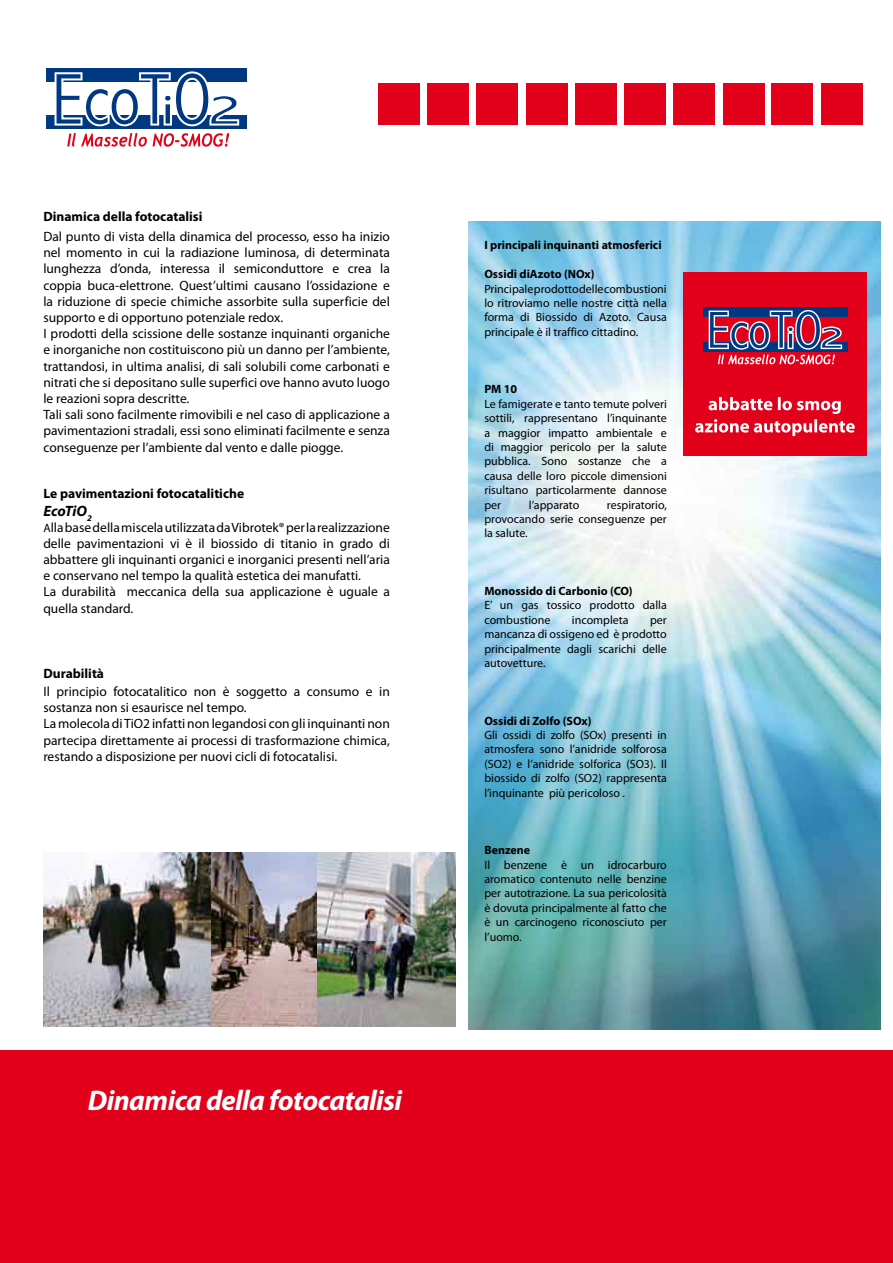
<style>
.page{position:relative;width:893px;height:1263px;background:#fff}
.page>*{position:absolute;margin:0;border:0;box-sizing:border-box;transform-origin:0 0}
.t1{font:italic 700 28.5px "Myriad Pro";letter-spacing:-.02em;color:#fff}
.t2{font:italic 700 15px "Myriad Pro";letter-spacing:-.01em;color:#000}
.t3{font:13.5px/16.2px "Myriad Pro";color:#000}
.t4{font:700 13.5px "Myriad Pro";color:#000}
.t5{font:12px/14.4px "Myriad Pro";color:#000;text-align:justify}
.t6{font:700 12px "Myriad Pro";color:#000}
.s1{font-size:12px}
</style>
<div class="page">
<div style="left:0;top:1050px;width:893px;height:213px;background:#e2001a"></div>
<div style="left:378px;top:84px;width:41px;height:41px;background:#e2001a"></div>
<div style="left:575px;top:84px;width:41px;height:41px;background:#e2001a"></div>
<div style="left:477px;top:84px;width:41px;height:41px;background:#e2001a"></div>
<div style="left:674px;top:84px;width:41px;height:41px;background:#e2001a"></div>
<div style="left:427px;top:84px;width:41px;height:41px;background:#e2001a"></div>
<div style="left:624px;top:84px;width:42px;height:41px;background:#e2001a"></div>
<div style="left:526px;top:84px;width:41px;height:41px;background:#e2001a"></div>
<div style="left:723px;top:84px;width:41px;height:41px;background:#e2001a"></div>
<div style="left:772px;top:84px;width:41px;height:41px;background:#e2001a"></div>
<div style="left:822px;top:84px;width:41px;height:41px;background:#e2001a"></div>
<img style="left:469px;top:221px;width:411px;height:808px">
<div style="left:683px;top:272px;width:184px;height:184px;background:#e2001a"></div>
<svg style="left:695px;top:397px;width:160px;height:39px"></svg>
<img style="left:43px;top:852px;width:169px;height:174px">
<img style="left:212px;top:852px;width:106px;height:174px">
<img style="left:318px;top:852px;width:138px;height:174px">
<div style="left:47px;top:116px;width:200px;height:13px;background:#003882"></div>
<div style="left:47px;top:68px;width:200px;height:13px;background:#003882"></div>
<svg style="left:53px;top:71px;width:188px;height:76px"></svg>
<div style="left:703px;top:342px;width:145px;height:10px;background:#003882"></div>
<div style="left:703px;top:308px;width:145px;height:9px;background:#003882"></div>
<svg style="left:708px;top:310px;width:135px;height:54px"></svg>
<p class="t4" style="left:43px;top:207px;width:161px">Dinamica della fotocatalisi</p>
<p class="t3" style="left:43px;top:228px;width:348px">Dal punto di vista della dinamica del processo, esso ha inizio nel momento in cui la radiazione luminosa, di determinata lunghezza d’onda, interessa il semiconduttore e crea la coppia buca-elettrone. Quest’ultimi causano l’ossidazione e la riduzione di specie chimiche assorbite sulla superficie del supporto e di opportuno potenziale redox.<br>I prodotti della scissione delle sostanze inquinanti organiche e inorganiche non costituiscono più un danno per l’ambiente, trattandosi, in ultima analisi, di sali solubili come carbonati e nitrati che si depositano sulle superfici ove hanno avuto luogo le reazioni sopra descritte.<br>Tali sali sono facilmente rimovibili e nel caso di applicazione a pavimentazioni stradali, essi sono eliminati facilmente e senza conseguenze per l’ambiente dal vento e dalle piogge.</p>
<p class="t4" style="left:43px;top:485px;width:202px">Le pavimentazioni fotocatalitiche</p>
<p class="t2" style="left:43px;top:501px;width:50px">EcoTiO<sub>2</sub></p>
<p class="t3" style="left:43px;top:519px;width:348px"><span class="s1">A</span>lla base della miscela utilizzata da Vibrotek® per la realizzazione delle pavimentazioni vi è il biossido di titanio in grado di abbattere gli inquinanti organici e inorganici presenti nell’aria e conservano nel tempo la qualità estetica dei manufatti.<br>La durabilità meccanica della sua applicazione è uguale a quella standard.</p>
<p class="t4" style="left:43px;top:664px;width:62px">Durabilità</p>
<p class="t3" style="left:43px;top:683px;width:348px">Il principio fotocatalitico non è soggetto a consumo e in sostanza non si esaurisce nel tempo.<br>La molecola di TiO2 infatti non legandosi con gli inquinanti non partecipa direttamente ai processi di trasformazione chimica, restando a disposizione per nuovi cicli di fotocatalisi.</p>
<h1 class="t1" style="left:88px;top:1082px;width:316px">Dinamica della fotocatalisi</h1>
<p class="t6" style="left:484px;top:237px;width:179px">I principali inquinanti atmosferici</p>
<p class="t6" style="left:484px;top:266px;width:112px">Ossidi diAzoto (NOx)</p>
<p class="t5" style="left:484px;top:281px;width:184px">Principale prodotto delle combustioni lo ritroviamo nelle nostre città nella forma di Biossido di Azoto. Causa principale è il traffico cittadino.</p>
<p class="t6" style="left:484px;top:381px;width:34px">PM 10</p>
<p class="t5" style="left:484px;top:396px;width:184px">Le famigerate e tanto temute polveri sottili, rappresentano l’inquinante a maggior impatto ambientale e di maggior pericolo per la salute pubblica. Sono sostanze che a causa delle loro piccole dimensioni risultano particolarmente dannose per</p>
<p class="t5" style="left:529px;top:497px;width:52px">l’apparato</p>
<p class="t5" style="left:484px;top:497px;width:184px;text-indent:123px">respiratorio, provocando serie conseguenze per la salute.</p>
<p class="t6" style="left:484px;top:583px;width:150px">Monossido di Carbonio (CO)</p>
<p class="t5" style="left:484px;top:598px;width:184px">E’ un gas tossico prodotto dalla combustione</p>
<p class="t5" style="left:572px;top:612px;width:58px">incompleta</p>
<p class="t5" style="left:484px;top:612px;width:184px;text-indent:166px">per mancanza di ossigeno ed è prodotto principalmente dagli scarichi delle autovetture.</p>
<p class="t6" style="left:484px;top:713px;width:109px">Ossidi di Zolfo (SOx)</p>
<p class="t5" style="left:484px;top:728px;width:184px">Gli ossidi di zolfo (SOx) presenti in atmosfera sono l’anidride solforosa (SO2) e l’anidride solforica (SO3). Il biossido di zolfo (SO2) rappresenta l’inquinante più pericoloso .</p>
<p class="t6" style="left:484px;top:842px;width:47px">Benzene</p>
<p class="t5" style="left:484px;top:857px;width:184px">Il benzene è un idrocarburo aromatico contenuto nelle benzine per autotrazione. La sua pericolosità è dovuta principalmente al fatto che è un carcinogeno riconosciuto per l’uomo.</p>
</div>
